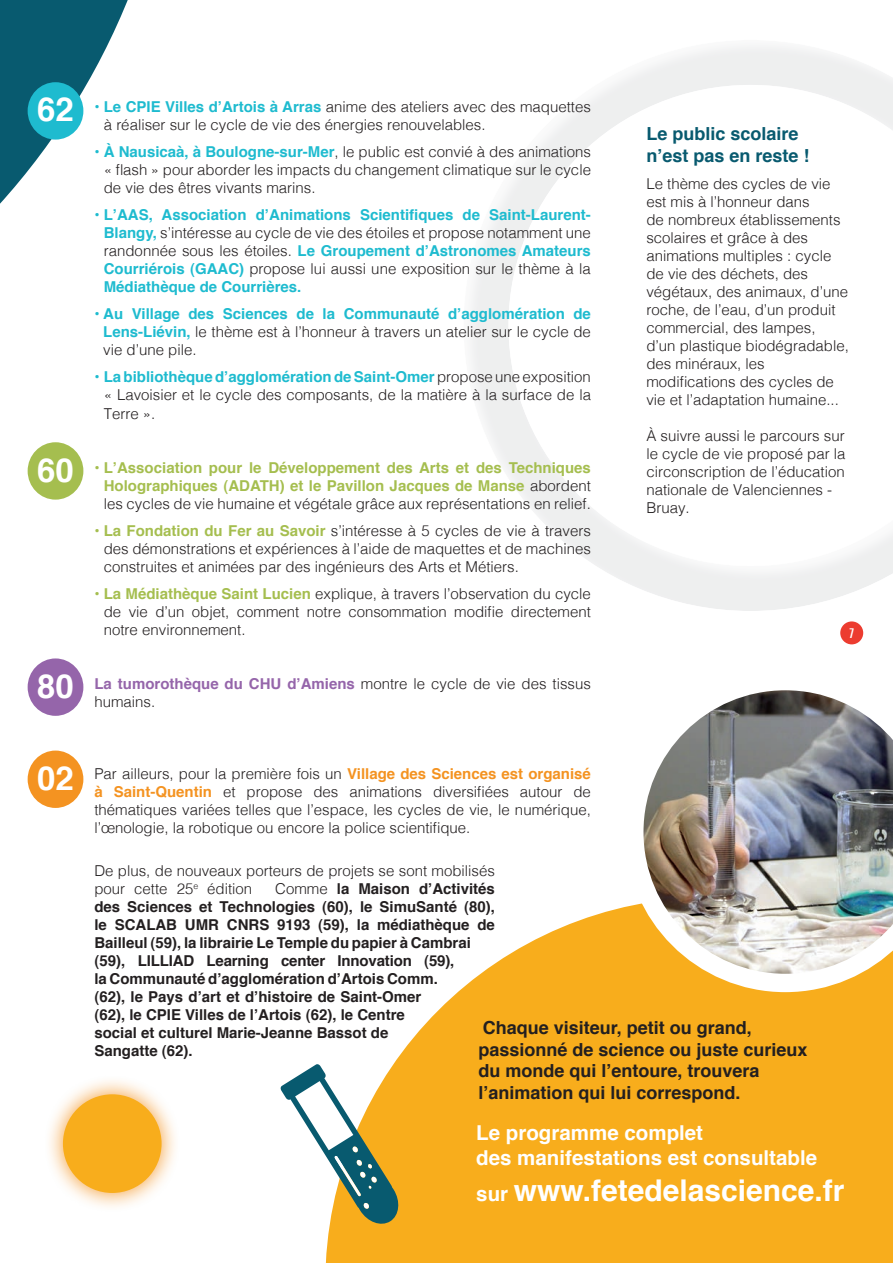
<style>
.page{position:relative;width:893px;height:1263px;background:#fff}
.page>*{position:absolute;margin:0;border:0;box-sizing:border-box;transform-origin:0 0}
.t1{font:700 33px "Helvetica";color:#fff}
.t2{font:700 30px "Helvetica";color:#fff}
.t3{font:700 20.55px/24.6px "Helvetica";color:#fff}
.t4{font:700 18px/21.6px "Helvetica";color:#231f20}
.t5{font:700 18px/21.6px "Helvetica";color:#085a6f}
.t6{font:300 15px/18px "Helvetica";color:#231f20;text-align:justify}
.t7{font:700 15px/18px "Helvetica";color:#231f20}
.t8{font:700 15px/18px "Helvetica";color:#1ebbcf;text-align:justify}
.t9{font:700 15px/18px "Helvetica";color:#a5be4f;text-align:justify}
.t10{font:900 extra-condensed 13.5px "Helvetica LT";color:#fff}
.s1{font-weight:700;color:#1ebbcf}
.s2{font-weight:300;color:#231f20}
.s3{font-weight:700;color:#a5be4f}
.s4{font-weight:700;color:#9565aa}
.s5{font-weight:700;color:#f49321}
.s6{font-weight:300}
.s7{font-size:20.55px}
</style>
<div class="page">
<div style="left:463px;top:39px;width:430px;height:573px;background:#fff;opacity:.75"></div>
<svg style="left:325px;top:907px;width:568px;height:356px;background:#f9b83c"></svg>
<div style="left:840px;top:621px;width:23px;height:23px;background:#ec3c30;border-radius:50%"></div>
<svg style="left:0;top:0;width:128px;height:204px;fill:#085a6f"></svg>
<div style="left:28px;top:82px;width:55px;height:58px;background:#1ebbcf;border-radius:50%"></div>
<div style="left:28px;top:442px;width:55px;height:58px;background:#a5be4f;border-radius:50%"></div>
<div style="left:28px;top:658px;width:55px;height:58px;background:#9565aa;border-radius:50%"></div>
<div style="left:28px;top:750px;width:55px;height:58px;background:#f49321;border-radius:50%"></div>
<svg style="left:280px;top:1064px;width:121px;height:163px"></svg>
<div style="left:43px;top:1075px;width:138px;height:137px;background:#f49321;opacity:.75"></div>
<div style="left:63px;top:1094px;width:99px;height:99px;background:#f8ad1c;border-radius:50%"></div>
<img style="left:625px;top:690px;width:268px;height:302px">
<h1 class="t1" style="left:37px;top:83px;width:38px">62</h1>
<h1 class="t1" style="left:37px;top:443px;width:38px">60</h1>
<p class="t6" style="left:104px;top:98px;width:489px;text-indent:-9px"><span class="s1">• Le CPIE Villes d’Artois à Arras</span> anime des ateliers avec des maquettes à réaliser sur le cycle de vie des énergies renouvelables.</p>
<p class="t6" style="left:104px;top:143px;width:489px;text-indent:-9px"><span class="s1">• À Nausicaà, à Boulogne-sur-Mer</span>, le public est convié à des animations « flash » pour aborder les impacts du changement climatique sur le cycle de vie des êtres vivants marins.</p>
<p class="t8" style="left:104px;top:206px;width:489px;text-indent:-9px">• L’AAS, Association d’Animations Scientifiques de Saint-Laurent-Blangy, <span class="s2">s’intéresse au cycle de vie des étoiles et propose notamment une randonnée sous les étoiles.</span> Le Groupement d’Astronomes Amateurs Courriérois (GAAC) <span class="s2">propose lui aussi une exposition sur le thème à la </span>Médiathèque de Courrières.</p>
<p class="t8" style="left:103px;top:305px;width:489px;text-indent:-9px">• Au Village des Sciences de la Communauté d’agglomération de Lens-Liévin, <span class="s2">le thème est à l’honneur à travers un atelier sur le cycle de vie d’une pile.</span></p>
<p class="t6" style="left:104px;top:368px;width:489px;text-indent:-9px"><span class="s1">• La bibliothèque d’agglomération de Saint-Omer</span> propose une exposition « Lavoisier et le cycle des composants, de la matière à la surface de la Terre ».</p>
<p class="t9" style="left:104px;top:458px;width:489px;text-indent:-9px">• L’Association pour le Développement des Arts et des Techniques Holographiques (ADATH) et le Pavillon Jacques de Manse <span class="s2">abordent les cycles de vie humaine et végétale grâce aux représentations en relief.</span></p>
<p class="t6" style="left:104px;top:521px;width:489px;text-indent:-9px"><span class="s3">• La Fondation du Fer au Savoir</span> s’intéresse à 5 cycles de vie à travers des démonstrations et expériences à l’aide de maquettes et de machines construites et animées par des ingénieurs des Arts et Métiers.</p>
<p class="t6" style="left:104px;top:584px;width:489px;text-indent:-9px"><span class="s3">• La Médiathèque Saint Lucien</span> explique, à travers l’observation du cycle de vie d’un objet, comment notre consommation modifie directement notre environnement.</p>
<p class="t5" style="left:646px;top:123px;width:165px">Le public scolaire n’est pas en reste !</p>
<p class="t6" style="left:646px;top:174px;width:204px;text-align:left">Le thème des cycles de vie est mis à l’honneur dans<br>de nombreux établissements scolaires et grâce à des animations multiples : cycle de vie des déchets, des végétaux, des animaux, d’une roche, de l’eau, d’un produit commercial, des lampes,<br>d’un plastique biodégradable, des minéraux, les modifications des cycles de vie et l’adaptation humaine...</p>
<p class="t6" style="left:646px;top:426px;width:201px;text-align:left">À suivre aussi le parcours sur le cycle de vie proposé par la circonscription de l’éducation nationale de Valenciennes -<br>Bruay.</p>
<p class="t10" style="left:850px;top:625px;width:6px">7</p>
<h1 class="t1" style="left:37px;top:659px;width:38px">80</h1>
<p class="t6" style="left:94px;top:674px;width:498px"><span class="s4">La tumorothèque du CHU d’Amiens</span> montre le cycle de vie des tissus humains.</p>
<h1 class="t1" style="left:37px;top:751px;width:38px">02</h1>
<p class="t6" style="left:94px;top:764px;width:498px">Par ailleurs, pour la première fois un <span class="s5">Village des Sciences est organisé à Saint-Quentin</span> et propose des animations diversifiées autour de thématiques variées telles que l’espace, les cycles de vie, le numérique, l’œnologie, la robotique ou encore la police scientifique.</p>
<p class="t7" style="left:94px;top:862px;width:402px"><span class="s6">De plus, de nouveaux porteurs de projets se sont mobilisés pour cette 25</span><sup>e</sup> <span class="s6">édition ! Comme</span> la Maison d’Activités des Sciences et Technologies (60), le SimuSanté (80), le SCALAB UMR CNRS 9193 (59), la médiathèque de Bailleul (59), la librairie Le Temple du papier à Cambrai (59), LILLIAD Learning center Innovation (59),<br>la Communauté d’agglomération d’Artois Comm.<br>(62), le Pays d’art et d’histoire de Saint-Omer<br>(62), le CPIE Villes de l’Artois (62), le Centre<br>social et culturel Marie-Jeanne Bassot de<br>Sangatte (62).</p>
<p class="t4" style="left:478px;top:1017px;width:331px">Chaque visiteur, petit ou grand, passionné de science ou juste curieux du monde qui l’entoure, trouvera l’animation qui lui correspond.</p>
<h3 class="t3" style="left:476px;top:1121px;width:342px">Le programme complet<br>des manifestations est consultable</h3>
<h2 class="t2" style="left:476px;top:1166px;width:370px"><span class="s7">sur</span> www.fetedelascience.fr</h2>
</div>
